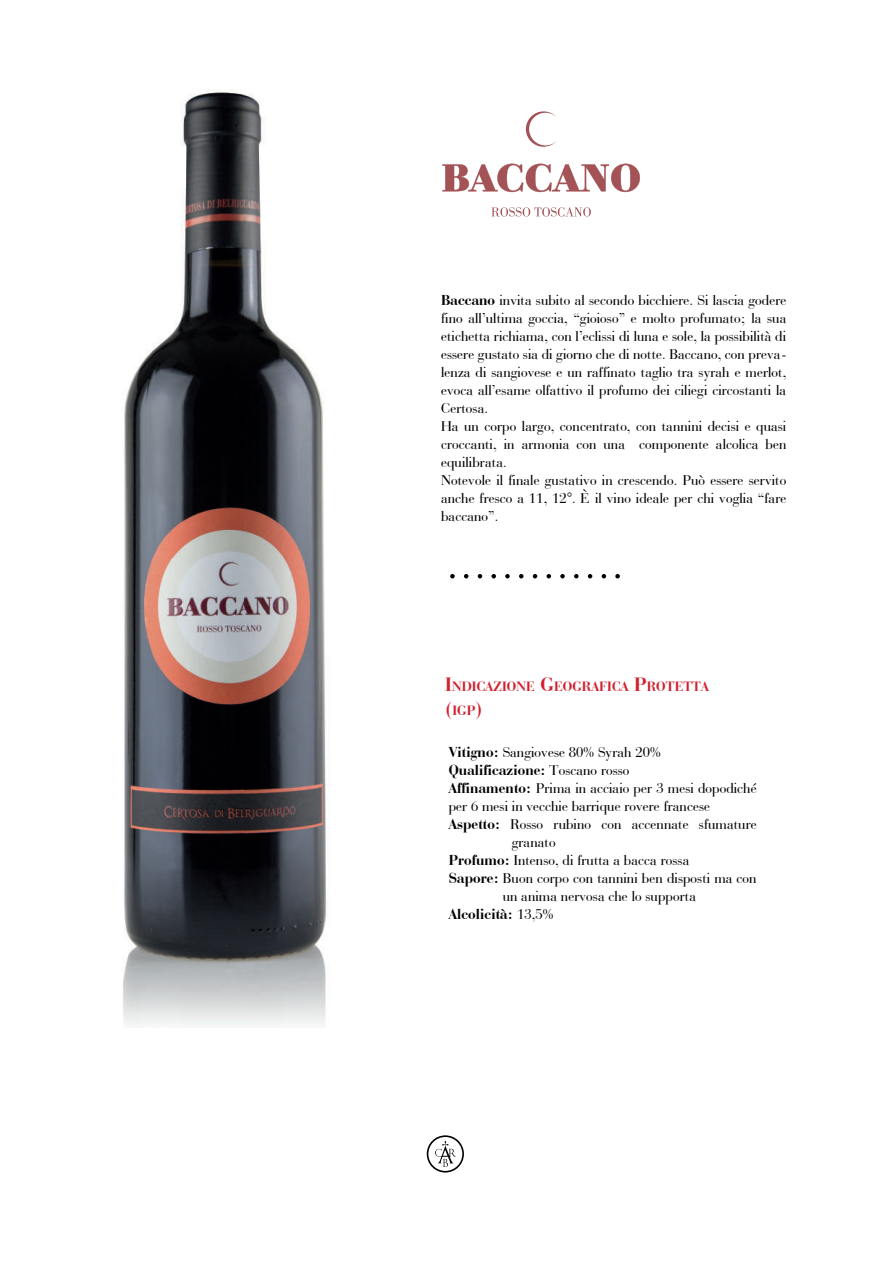
<style>
.page{position:relative;width:893px;height:1263px;background:#fff}
.page>*{position:absolute;margin:0;border:0;box-sizing:border-box;transform-origin:0 0}
.t1{font:15px/18px "Bauer Bodoni BT";letter-spacing:.01em;color:#000001}
.t2{font:700 15px "Bauer Bodoni BT";letter-spacing:.01em;color:#000001}
.t3{font:700 14.1px/24px "Bauer Bodoni BT";letter-spacing:.01em;color:#d11f2d}
.s1{font-weight:700}
.s2{font-size:20.1px}
.s3{font-weight:400}
</style>
<div class="page">
<svg style="left:450px;top:574px;width:170px;height:4px"></svg>
<svg style="left:427px;top:1135px;width:37px;height:37px"></svg>
<img style="left:123px;top:89px;width:203px;height:936px">
<svg style="left:491px;top:207px;width:100px;height:10px"></svg>
<svg style="left:442px;top:164px;width:198px;height:28px"></svg>
<svg style="left:526px;top:111px;width:30px;height:36px"></svg>
<p class="t1" style="left:441px;top:291px;width:347px"><span class="s1">Baccano</span> invita subito al secondo bicchiere. Si lascia godere fino all’ultima goccia, “gioioso” e molto profumato; la sua etichetta richiama, con l’eclissi di luna e sole, la possibilità di essere gustato sia di giorno che di notte. Baccano, con preva&shy;lenza di sangiovese e un raffinato taglio tra syrah e merlot, evoca all’esame olfattivo il profumo dei ciliegi circostanti la Certosa.<br>Ha un corpo largo, concentrato, con tannini decisi e quasi croccanti, in armonia con una componente alcolica ben equilibrata.<br>Notevole il finale gustativo in crescendo. Può essere servito anche fresco a 11, 12°. È il vino ideale per chi voglia “fare baccano”.</p>
<p class="t3" style="left:445px;top:674px;width:265px"><span class="s2">I</span>NDICAZIONE <span class="s2">G</span>EOGRAFICA <span class="s2">P</span>ROTETTA <span class="s2">(</span>IGP<span class="s2">)</span></p>
<p class="t1" style="left:449px;top:743px;width:213px"><span class="s1">Vitigno:</span> Sangiovese 80% Syrah 20%</p>
<p class="t2" style="left:449px;top:761px;width:182px">Qualificazione: <span class="s3">Toscano rosso</span></p>
<p class="t1" style="left:449px;top:779px;width:309px"><span class="s1">Affinamento:</span> Prima in acciaio per 3 mesi dopodiché</p>
<p class="t1" style="left:449px;top:797px;width:263px">per 6 mesi in vecchie barrique rovere francese</p>
<p class="t1" style="left:449px;top:815px;width:309px"><span class="s1">Aspetto:</span> Rosso rubino con accennate sfumature</p>
<p class="t1" style="left:512px;top:833px;width:45px">granato</p>
<p class="t1" style="left:449px;top:851px;width:242px"><span class="s1">Profumo:</span> Intenso, di frutta a bacca rossa</p>
<p class="t1" style="left:449px;top:869px;width:309px"><span class="s1">Sapore:</span> Buon corpo con tannini ben disposti ma con</p>
<p class="t1" style="left:503px;top:887px;width:195px">un anima nervosa che lo supporta</p>
<p class="t2" style="left:449px;top:905px;width:106px">Alcolicità: <span class="s3">13,5%</span></p>
</div>
